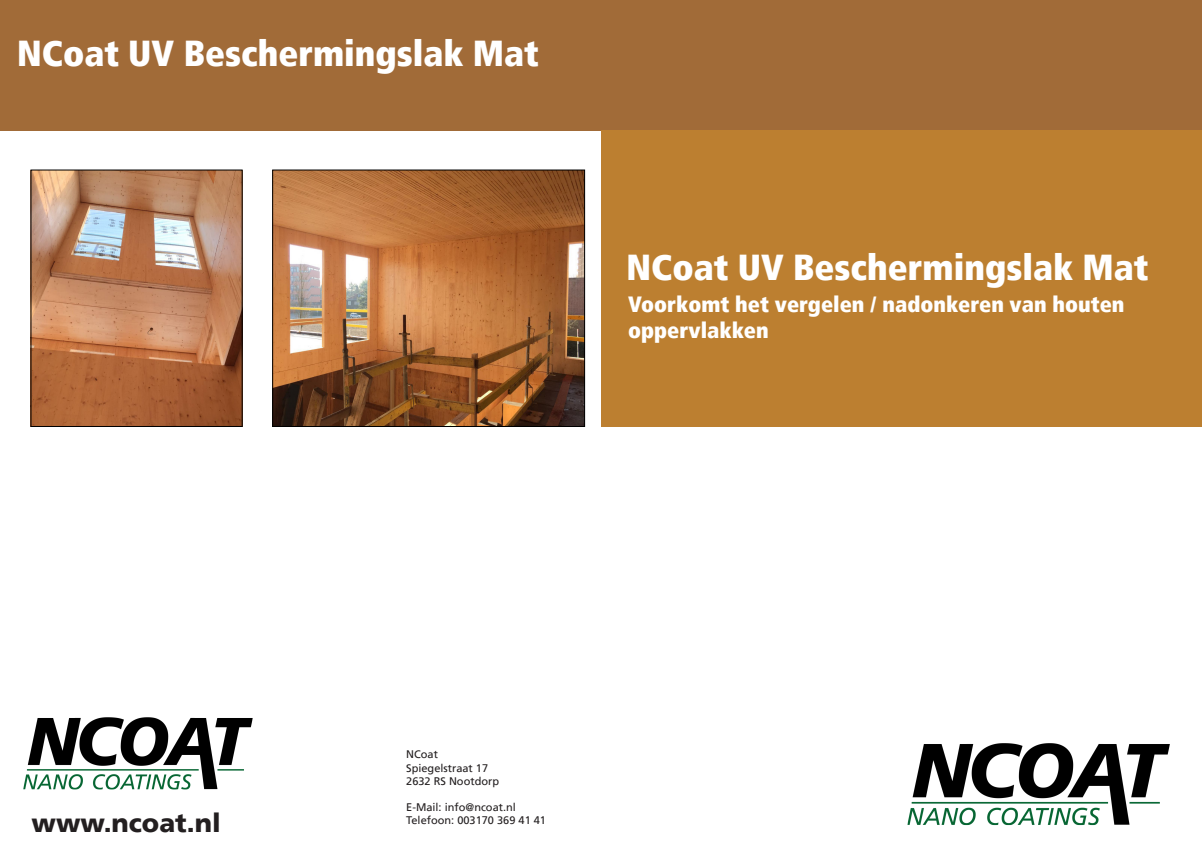
<style>
.page{position:relative;width:1202px;height:854px;background:#fff}
.page>*{position:absolute;margin:0;border:0;box-sizing:border-box;transform-origin:0 0}
.t1{font:900 condensed 36px "Frutiger LT";color:#fff}
.t2{font:900 26px "Frutiger LT";color:#231f20}
.t3{font:900 condensed 22px "Frutiger LT";color:#fff}
.t4{font:11px/13.2px "Frutiger LT";color:#231f20}
</style>
<div class="page">
<div style="left:0;top:1px;width:1202px;height:130px;background:#a16b38"></div>
<img style="left:907px;top:743px;width:263px;height:83px">
<img style="left:23px;top:717px;width:230px;height:73px">
<div style="left:601px;top:131px;width:600px;height:296px;background:#bc7f30"></div>
<img style="left:32px;top:171px;width:209px;height:254px">
<div style="left:30px;top:169px;width:213px;height:258px;border:1px solid #000"></div>
<img style="left:274px;top:171px;width:309px;height:254px">
<div style="left:272px;top:169px;width:313px;height:258px;border:1px solid #000"></div>
<p class="t1" style="left:17px;top:32px;width:523px">NCoat UV Beschermingslak Mat</p>
<p class="t1" style="left:626px;top:245px;width:523px">NCoat UV Beschermingslak Mat</p>
<p class="t3" style="left:628px;top:290px;width:498px">Voorkomt het vergelen / nadonkeren van houten</p>
<p class="t3" style="left:628px;top:317px;width:142px">oppervlakken</p>
<p class="t4" style="left:406px;top:747px;width:33px">NCoat</p>
<p class="t4" style="left:406px;top:760px;width:94px">Spiegelstraat 17<br>2632 RS Nootdorp</p>
<p class="t4" style="left:406px;top:800px;width:111px">E-Mail: info@ncoat.nl</p>
<p class="t2" style="left:31px;top:807px;width:191px">www.ncoat.nl</p>
<p class="t4" style="left:406px;top:813px;width:141px">Telefoon: 003170 369 41 41</p>
</div>
